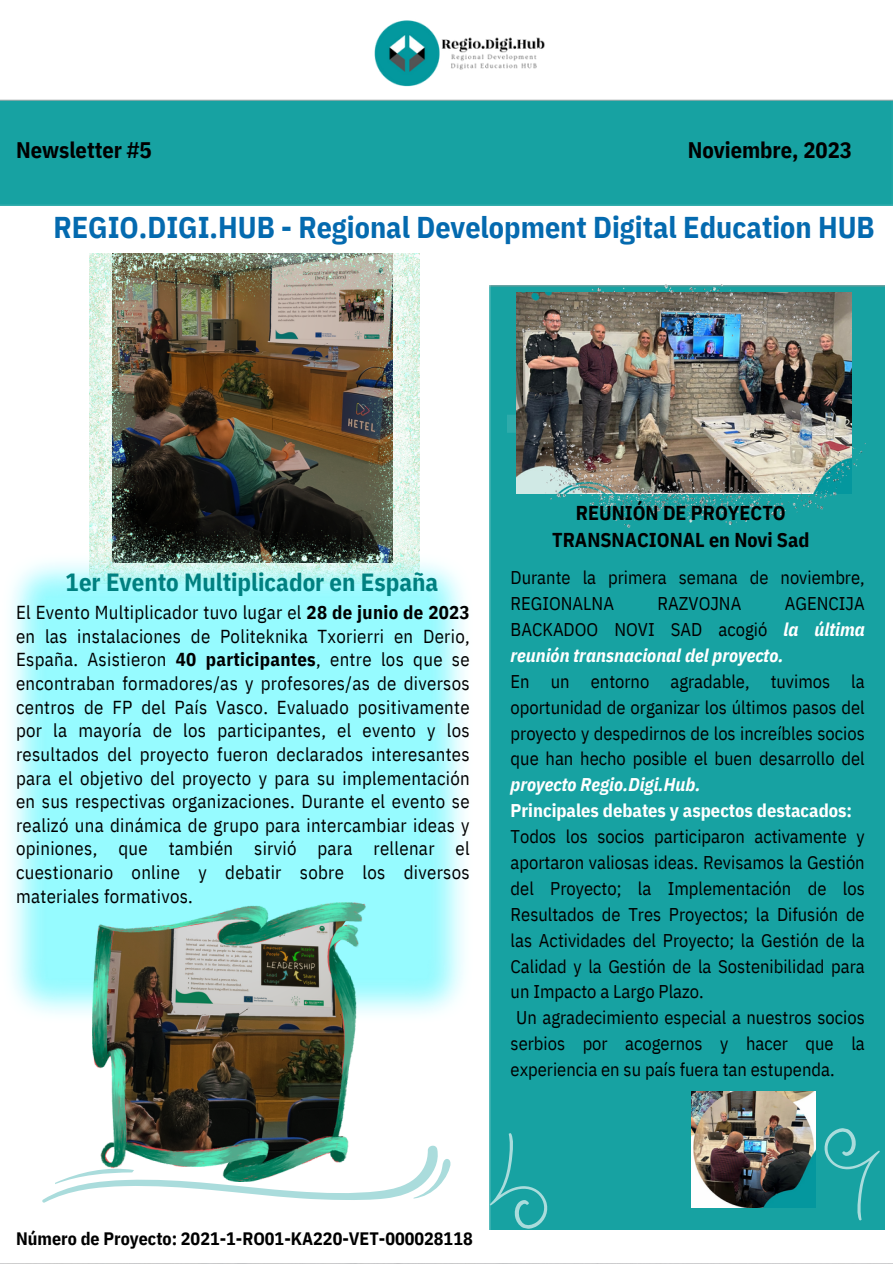
<style>
.page{position:relative;width:893px;height:1264px;background:#fff}
.page>*{position:absolute;margin:0;border:0;box-sizing:border-box;transform-origin:0 0}
.t1{font:700 30px "IBM Plex Sans Cond";color:#046aaf}
.t2{font:700 24.75px "IBM Plex Sans Cond";color:#008080}
.t3{font:700 22.5px "IBM Plex Sans Cond";color:#000}
.t4{font:700 20.1px/27.2px "IBM Plex Sans Cond";color:#000;text-align:center}
.t5{font:18.75px/23.7px "IBM Plex Sans Cond";letter-spacing:.015em;color:#000;text-align:justify}
.t6{font:18.45px/25.8px "IBM Plex Sans Cond";color:#000;text-align:justify}
.t7{font:italic 700 18.45px/25.8px "IBM Plex Sans Cond";color:#fff;text-align:justify}
.t8{font:700 18.45px "IBM Plex Sans Cond";color:#fff}
.t9{font:700 18px "IBM Plex Sans Cond";color:#000}
.s1{font-weight:700}
.s2{font-weight:400;font-style:normal;color:#000}
.s3{font-weight:700;font-style:italic;color:#fff}
</style>
<div class="page">
<img style="left:374px;top:20px;width:171px;height:67px">
<div style="left:489px;top:285px;width:395px;height:944px;background:#17a2a2"></div>
<div style="left:0;top:99px;width:892px;height:107px;background:#17a2a2"></div>
<svg style="left:42px;top:1145px;width:409px;height:58px"></svg>
<svg style="left:490px;top:1133px;width:57px;height:95px;background:#28a8a8"></svg>
<svg style="left:507px;top:285px;width:11px;height:151px;background:#289795"></svg>
<img style="left:518px;top:284px;width:347px;height:243px">
<svg style="left:824px;top:1128px;width:55px;height:92px;background:#27a8a8"></svg>
<img style="left:691px;top:1091px;width:124px;height:116px">
<img style="left:89px;top:254px;width:330px;height:298px">
<img style="left:11px;top:552px;width:453px;height:463px">
<img style="left:92px;top:902px;width:274px;height:279px">
<p class="t3" style="left:16px;top:135px;width:137px">Newsletter #5</p>
<p class="t3" style="left:687px;top:135px;width:166px">Noviembre, 2023</p>
<p class="t1" style="left:53px;top:207px;width:822px">REGIO.DIGI.HUB - Regional Development Digital Education HUB</p>
<p class="t2" style="left:66px;top:565px;width:374px">1er Evento Multiplicador en España</p>
<p class="t5" style="left:16px;top:600px;width:455px">El Evento Multiplicador tuvo lugar el <span class="s1">28 de junio de 2023 </span>en las instalaciones de Politeknika Txorierri en Derio, España. Asistieron <span class="s1">40 participantes</span>, entre los que se encontraban formadores/as y profesores/as de diversos centros de FP del País Vasco. Evaluado positivamente por la mayoría de los participantes, el evento y los resultados del proyecto fueron declarados interesantes para el objetivo del proyecto y para su implementación en sus respectivas organizaciones. Durante el evento se realizó una dinámica de grupo para intercambiar ideas y opiniones, que también sirvió para rellenar el cuestionario online y debatir sobre los diversos materiales formativos.</p>
<p class="t4" style="left:552px;top:499px;width:259px">REUNIÓN DE PROYECTO<br>TRANSNACIONAL en Novi Sad</p>
<p class="t6" style="left:510px;top:564px;width:355px">Durante la primera semana de noviembre,<br>REGIONALNA</p>
<p class="t7" style="left:510px;top:590px;width:355px;text-indent:274px"><span class="s2">AGENCIJA BACKADOO NOVI SAD acogió</span> la última reunión transnacional del proyecto.</p>
<p class="t6" style="left:510px;top:668px;width:355px">En un entorno agradable, tuvimos la oportunidad de organizar los últimos pasos del proyecto y despedirnos de los increíbles socios que han hecho posible el buen desarrollo del <span class="s3">proyecto Regio.Digi.Hub.</span></p>
<p class="t8" style="left:510px;top:798px;width:343px">Principales debates y aspectos destacados:</p>
<p class="t6" style="left:510px;top:823px;width:355px">Todos los socios participaron activamente y aportaron valiosas ideas. Revisamos la Gestión del Proyecto; la Implementación de los Resultados de Tres Proyectos; la Difusión de las Actividades del Proyecto; la Gestión de la Calidad y la Gestión de la Sostenibilidad para un Impacto a Largo Plazo.</p>
<p class="t6" style="left:510px;top:1004px;width:355px;text-indent:6px">Un agradecimiento especial a nuestros socios serbios por acogernos y hacer que la experiencia en su país fuera tan estupenda.</p>
<p class="t6" style="left:657px;top:590px;width:85px">RAZVOJNA</p>
<p class="t9" style="left:16px;top:1226px;width:458px">Número de Proyecto: 2021-1-RO01-KA220-VET-000028118</p>
</div>
